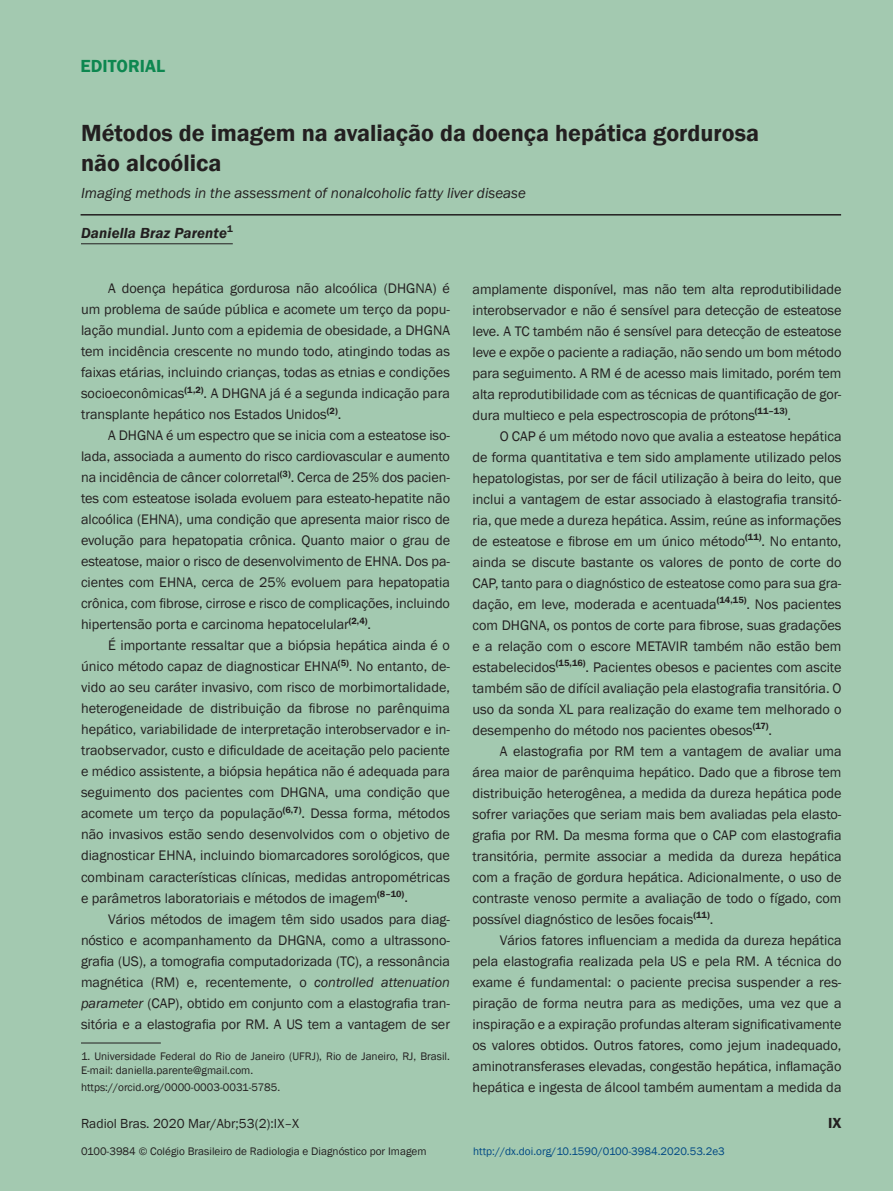
<style>
.page{position:relative;width:893px;height:1191px;background:#a3c9b0}
.page>*{position:absolute;margin:0;border:0;box-sizing:border-box;transform-origin:0 0}
.t1{font:600 24px/30px "Franklin Gothic";color:#231f20}
.t2{font:600 18px "Franklin Gothic";color:#0d8750}
.t3{font:italic 15px "Franklin Gothic";color:#231f20}
.t4{font:italic 600 15px "Franklin Gothic";letter-spacing:.01em;color:#231f20}
.t5{font:600 15px "Franklin Gothic";color:#231f20}
.t6{font:14.25px/21px "Franklin Gothic";color:#231f20;text-align:justify}
.t7{font:13.5px "Franklin Gothic";color:#231f20}
.t8{font:11.25px/13.5px "Franklin Gothic";color:#231f20}
.t9{font:11.25px "Franklin Gothic";color:#014984}
.s1{font-style:italic}
</style>
<div class="page">
<hr style="left:81px;top:243px;width:152px;height:1px;background:#231f20">
<hr style="left:81px;top:1042px;width:80px;height:1px;background:#231f20">
<hr style="left:81px;top:214px;width:760px;height:1px;background:#231f20">
<p class="t2" style="left:81px;top:55px;width:86px">EDITORIAL</p>
<h1 class="t1" style="left:81px;top:118px;width:679px">Métodos de imagem na avaliação da doença hepática gordurosa não alcoólica</h1>
<p class="t3" style="left:81px;top:183px;width:446px">Imaging methods in the assessment of nonalcoholic fatty liver disease</p>
<p class="t4" style="left:81px;top:223px;width:153px">Daniella Braz Parente<sup>1</sup></p>
<p class="t6" style="left:81px;top:278px;width:370px;text-indent:27px">A doença hepática gordurosa não alcoólica (DHGNA) é um problema de saúde pública e acomete um terço da popu&shy;lação mundial. Junto com a epidemia de obesidade, a DHGNA tem incidência crescente no mundo todo, atingindo todas as faixas etárias, incluindo crianças, todas as etnias e condições socioeconômicas<sup>(1,2)</sup>. A DHGNA já é a segunda indicação para transplante hepático nos Estados Unidos<sup>(2)</sup>.</p>
<p class="t6" style="left:81px;top:425px;width:371px;text-indent:27px">A DHGNA é um espectro que se inicia com a esteatose iso&shy;lada, associada a aumento do risco cardiovascular e aumento na incidência de câncer colorretal<sup>(3)</sup>. Cerca de 25% dos pacien&shy;tes com esteatose isolada evoluem para esteato-hepatite não alcoólica (EHNA), uma condição que apresenta maior risco de evolução para hepatopatia crônica. Quanto maior o grau de esteatose, maior o risco de desenvolvimento de EHNA. Dos pa&shy;cientes com EHNA, cerca de 25% evoluem para hepatopatia crônica, com fibrose, cirrose e risco de complicações, incluindo hipertensão porta e carcinoma hepatocelular<sup>(2,4)</sup>.</p>
<p class="t6" style="left:81px;top:635px;width:370px;text-indent:27px">É importante ressaltar que a biópsia hepática ainda é o único método capaz de diagnosticar EHNA<sup>(5)</sup>. No entanto, de&shy;vido ao seu caráter invasivo, com risco de morbimortalidade, heterogeneidade de distribuição da fibrose no parênquima hepático, variabilidade de interpretação interobservador e in&shy;traobservador, custo e dificuldade de aceitação pelo paciente e médico assistente, a biópsia hepática não é adequada para seguimento dos pacientes com DHGNA, uma condição que acomete um terço da população<sup>(6,7)</sup>. Dessa forma, métodos não invasivos estão sendo desenvolvidos com o objetivo de diagnosticar EHNA, incluindo biomarcadores sorológicos, que combinam características clínicas, medidas antropométricas e parâmetros laboratoriais e métodos de imagem<sup>(8–10)</sup>.</p>
<p class="t6" style="left:81px;top:908px;width:371px;text-indent:27px">Vários métodos de imagem têm sido usados para diag&shy;nóstico e acompanhamento da DHGNA, como a ultrassono&shy;grafia (US), a tomografia computadorizada (TC), a ressonância magnética (RM) e, recentemente, o <span class="s1">controlled attenuation parameter</span> (CAP), obtido em conjunto com a elastografia tran&shy;sitória e a elastografia por RM. A US tem a vantagem de ser</p>
<p class="t8" style="left:81px;top:1050px;width:370px">1. Universidade Federal do Rio de Janeiro (UFRJ), Rio de Janeiro, RJ, Brasil.<br>E-mail: daniella.parente@gmail.com.</p>
<p class="t8" style="left:81px;top:1081px;width:201px">https://orcid.org/0000-0003-0031-5785.</p>
<p class="t6" style="left:473px;top:278px;width:371px">amplamente disponível, mas não tem alta reprodutibilidade interobservador e não é sensível para detecção de esteatose leve. A TC também não é sensível para detecção de esteatose leve e expõe o paciente a radiação, não sendo um bom método para seguimento. A RM é de acesso mais limitado, porém tem alta reprodutibilidade com as técnicas de quantificação de gor&shy;dura multieco e pela espectroscopia de prótons<sup>(11–13)</sup>.</p>
<p class="t6" style="left:472px;top:425px;width:371px;text-indent:27px">O CAP é um método novo que avalia a esteatose hepática de forma quantitativa e tem sido amplamente utilizado pelos hepatologistas, por ser de fácil utilização à beira do leito, que inclui a vantagem de estar associado à elastografia transitó&shy;ria, que mede a dureza hepática. Assim, reúne as informações de esteatose e fibrose em um único método<sup>(11)</sup>. No entanto, ainda se discute bastante os valores de ponto de corte do CAP, tanto para o diagnóstico de esteatose como para sua gra&shy;dação, em leve, moderada e acentuada<sup>(14,15)</sup>. Nos pacientes com DHGNA, os pontos de corte para fibrose, suas gradações e a relação com o escore METAVIR também não estão bem estabelecidos<sup>(15,16)</sup>. Pacientes obesos e pacientes com ascite também são de difícil avaliação pela elastografia transitória. O uso da sonda XL para realização do exame tem melhorado o desempenho do método nos pacientes obesos<sup>(17)</sup>.</p>
<p class="t6" style="left:472px;top:740px;width:370px;text-indent:27px">A elastografia por RM tem a vantagem de avaliar uma área maior de parênquima hepático. Dado que a fibrose tem distribuição heterogênea, a medida da dureza hepática pode sofrer variações que seriam mais bem avaliadas pela elasto&shy;grafia por RM. Da mesma forma que o CAP com elastografia transitória, permite associar a medida da dureza hepática com a fração de gordura hepática. Adicionalmente, o uso de contraste venoso permite a avaliação de todo o fígado, com possível diagnóstico de lesões focais<sup>(11)</sup>.</p>
<p class="t6" style="left:472px;top:929px;width:370px;text-indent:27px">Vários fatores influenciam a medida da dureza hepática pela elastografia realizada pela US e pela RM. A técnica do exame é fundamental: o paciente precisa suspender a res&shy;piração de forma neutra para as medições, uma vez que a inspiração e a expiração profundas alteram significativamente os valores obtidos. Outros fatores, como jejum inadequado, aminotransferases elevadas, congestão hepática, inflamação hepática e ingesta de álcool também aumentam a medida da</p>
<p class="t7" style="left:81px;top:1114px;width:220px">Radiol Bras. 2020 Mar/Abr;53(2):IX–X</p>
<p class="t5" style="left:828px;top:1113px;width:15px">IX</p>
<p class="t8" style="left:81px;top:1145px;width:347px">0100-3984 © Colégio Brasileiro de Radiologia e Diagnóstico por Imagem</p>
<p class="t9" style="left:473px;top:1144px;width:253px">http://dx.doi.org/10.1590/0100-3984.2020.53.2e3</p>
</div>
